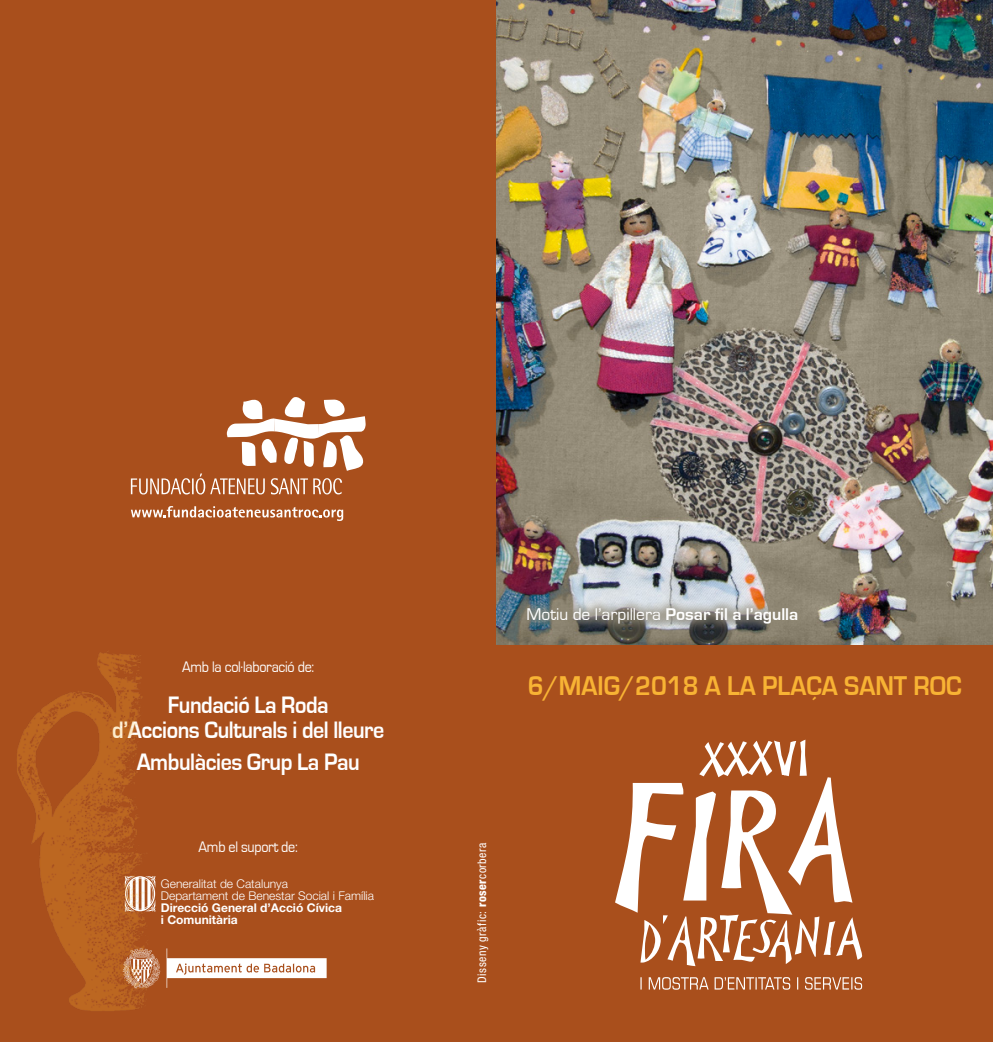
<style>
.page{position:relative;width:993px;height:1042px;background:#fff}
.page>*{position:absolute;margin:0;border:0;box-sizing:border-box;transform-origin:0 0}
.t1{font:700 28px "Eurostile";color:#f8b334;scale:.9 1}
.t2{font:700 24.5px/24.5px "Eurostile";letter-spacing:-.02em;color:#fff;text-align:center;scale:.9 1}
.t3{font:17.5px "Eurostile";color:#fff}
.t4{font:15.75px "Eurostile";letter-spacing:-.02em;color:#fff;scale:.9 1}
.t5{font:300 12.08px/12.1px "Helvetica Neue";color:#fff}
.t6{font:700 12.08px/12.1px "Helvetica Neue";color:#fff}
.t7{font:condensed 11.9px "Helvetica Neue";letter-spacing:.04em;color:#fff}
.s1{font-weight:700}
.s2{font-weight:800}
</style>
<div class="page">
<div style="left:496px;top:644px;width:496px;height:398px;background:#a94f1c"></div>
<div style="left:0;top:0;width:496px;height:1042px;background:#a94f1c"></div>
<svg style="left:151px;top:876px;width:4px;height:36px"></svg>
<svg style="left:166px;top:948px;width:160px;height:40px"></svg>
<svg style="left:151px;top:950px;width:9px;height:36px"></svg>
<img style="left:17px;top:652px;width:134px;height:359px">
<svg style="left:131px;top:397px;width:234px;height:97px"></svg>
<svg style="left:131px;top:506px;width:212px;height:15px"></svg>
<img style="left:496px;top:0;width:496px;height:644px">
<div style="left:516px;top:597px;width:292px;height:38px;background:#8e8672;opacity:.75"></div>
<svg style="left:640px;top:977px;width:221px;height:12px"></svg>
<svg style="left:615px;top:739px;width:246px;height:227px"></svg>
<p class="t4" style="left:182px;top:658px;width:148px">Amb la col.laboració de:</p>
<p class="t2" style="left:112px;top:693px;width:304px">Fundació La Roda<br>d’Accions Culturals i del lleure</p>
<p class="t2" style="left:137px;top:750px;width:249px">Ambulàcies Grup La Pau</p>
<p class="t4" style="left:198px;top:839px;width:112px">Amb el suport de:</p>
<p class="t5" style="left:161px;top:877px;width:215px">Generalitat de Catalunya<br>Departament de Benestar Social i Família</p>
<p class="t6" style="left:161px;top:901px;width:183px">Direcció General d’Acció Cívica i Comunitària</p>
<p class="t3" style="left:526px;top:605px;width:273px">Motiu de l’arpillera <span class="s1">Posar fil a l’agulla</span></p>
<p class="t1" style="left:527px;top:670px;width:52px">6/maig</p>
<p class="t1" style="left:619px;top:670px;width:381px">/2018 a la plaça SANT ROC</p>
<p class="t7" style="left:475px;top:982px;width:142px;rotate:-90deg">Disseny gràfic: <span class="s2">roser</span>corbera</p>
</div>
